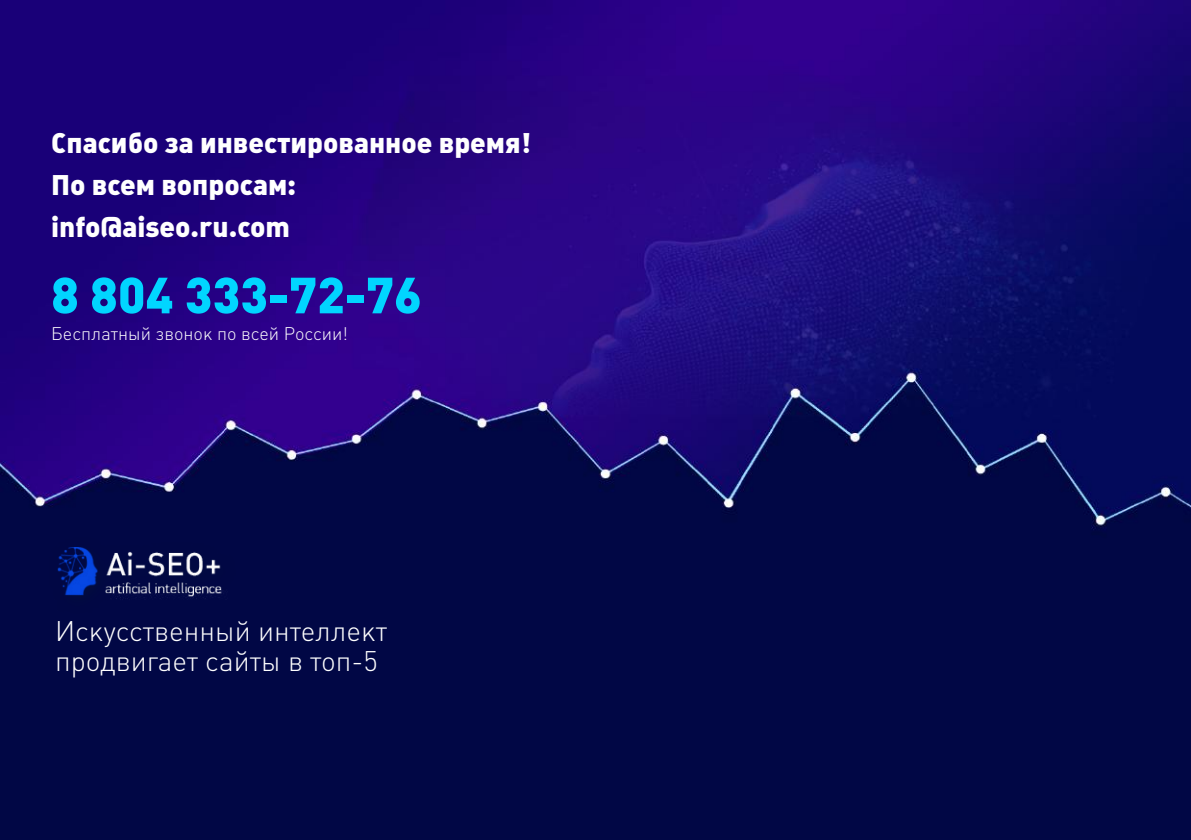
<style>
.page{position:relative;width:1191px;height:840px;background:#fff}
.page>*{position:absolute;margin:0;border:0;box-sizing:border-box;transform-origin:0 0}
.t1{font:900 50px "Plumb";color:#01d5ff}
.t2{font:900 28px/42px "Plumb";color:#fff}
.t3{font:300 28px/30px "Plumb";color:#fff}
.t4{font:300 18px "Plumb";color:#fff}
</style>
<div class="page">
<img style="left:0;top:0;width:1191px;height:839px">
<img style="left:41px;top:537px;width:194px;height:79px">
<p class="t2" style="left:51px;top:122px;width:481px">Спасибо за инвестированное время!<br>По всем вопросам: info@aiseo.ru.com</p>
<h1 class="t1" style="left:51px;top:266px;width:372px">8 804 333-72-76</h1>
<p class="t4" style="left:51px;top:323px;width:298px">Бесплатный звонок по всей России!</p>
<p class="t3" style="left:55px;top:615px;width:334px">Искусственный интеллект продвигает сайты в топ-5</p>
</div>
